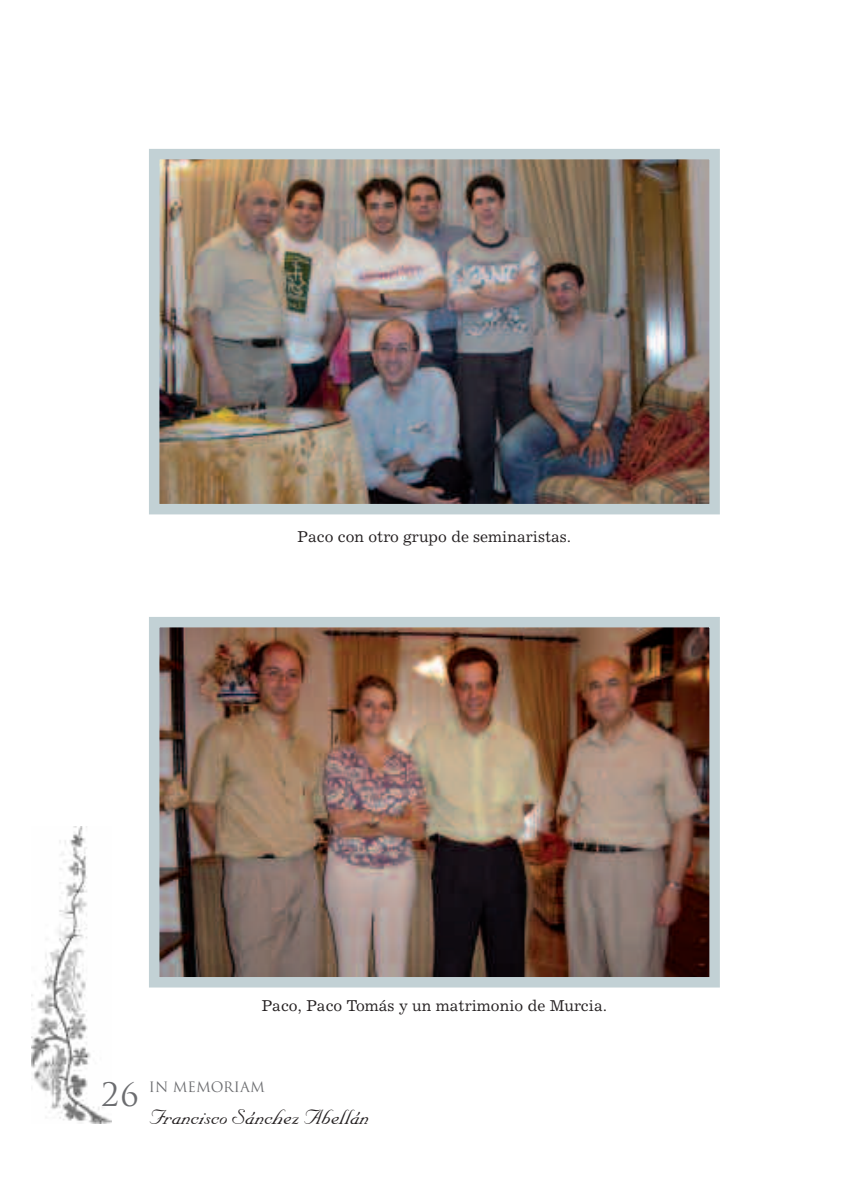
<style>
.page{position:relative;width:844px;height:1191px;background:#fff}
.page>*{position:absolute;margin:0;border:0;box-sizing:border-box;transform-origin:0 0}
.t1{font:31.5px "Trajan";color:#6c6d70}
.t2{font:24.5px "Nuptial Script";color:#231f20}
.t3{font:15.75px "Excelsior";color:#231f20}
.t4{font:14px "Trajan";color:#6c6d70}
</style>
<div class="page">
<img style="left:32px;top:826px;width:80px;height:297px">
<img style="left:160px;top:160px;width:548px;height:343px">
<div style="left:149px;top:149px;width:570px;height:365px;border:10px solid #c2d1d5"></div>
<img style="left:160px;top:628px;width:548px;height:348px">
<div style="left:149px;top:617px;width:570px;height:370px;border:10px solid #c2d1d5"></div>
<p class="t3" style="left:297px;top:531px;width:275px">Paco con otro grupo de seminaristas.</p>
<p class="t3" style="left:262px;top:999px;width:347px">Paco, Paco Tomás y un matrimonio de Murcia.</p>
<h1 class="t1" style="left:101px;top:1076px;width:39px">26</h1>
<p class="t4" style="left:149px;top:1079px;width:117px">IN MEMORIAM</p>
<h2 class="t2" style="left:149px;top:1108px;width:222px">Francisco Sánchez Abellán</h2>
</div>
